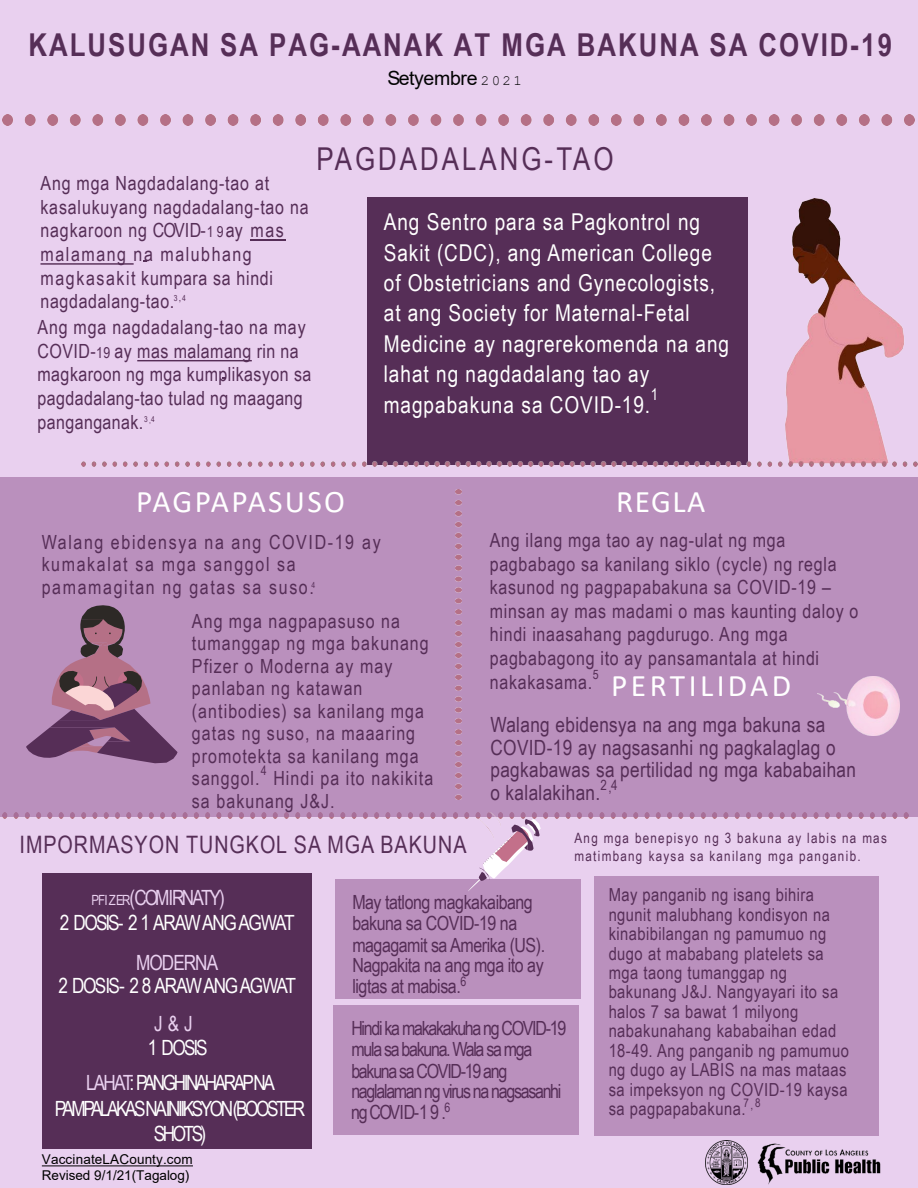
<style>
.page{position:relative;width:918px;height:1188px;background:#e9d0ef}
.page>*{position:absolute;margin:0;border:0;box-sizing:border-box;transform-origin:0 0}
.t1{font:700 31.5px "Arial Narrow";letter-spacing:.065em;color:#562e57}
.t2{font:31.5px "Calibri";letter-spacing:.07em;color:#fff}
.t3{font:31.5px "Arial Narrow";letter-spacing:.095em;color:#562e57}
.t4{font:31.5px "Calibri";letter-spacing:.105em;color:#fff}
.t5{font:24px "Arial Narrow";letter-spacing:.04em;color:#562e57}
.t6{font:23.25px/30.5px "Arial Narrow";letter-spacing:.04em;color:#fff}
.t7{font:21px/22.5px "Arial Narrow";letter-spacing:.015em;color:#562e57}
.t8{font:21px/25.2px "Arial Narrow";letter-spacing:-.115em;color:#fff;text-align:center}
.t9{font:21px "Arial Narrow";letter-spacing:-.06em;color:#fff}
.t10{font:21px "Arial Narrow";letter-spacing:-.105em;color:#e9d0ef}
.t11{font:21px "Arial Narrow";letter-spacing:-.055em;color:#e9d0ef}
.t12{font:19.5px/23.7px "Arial Narrow";letter-spacing:.035em;color:#562e57}
.t13{font:19.5px/22.5px "Arial Narrow";letter-spacing:.055em;color:#562e57}
.t14{font:19.5px/21px "Arial Narrow";letter-spacing:-.065em;color:#562e57}
.t15{font:19.5px/21px "Arial Narrow";letter-spacing:-.025em;color:#562e57}
.t16{font:19.5px/22.5px "Arial Narrow";letter-spacing:.085em;color:#562e57}
.t17{font:19.5px "Arial";letter-spacing:-.02em;color:#030303}
.t18{font:18px/19.5px "Arial Narrow";letter-spacing:.025em;color:#562e57}
.t19{font:16.05px "Arial Narrow";color:#fff}
.t20{font:14.25px/17.9px "Arial Narrow";letter-spacing:.09em;color:#562e57}
.t21{font:14.1px "Arial Narrow";color:#562e57}
.t22{font:13.5px "Arial";letter-spacing:.01em;color:#000}
.t23{font:12.9px "Arial Narrow";color:#562e57}
.t24{font:8.25px "Arial Narrow";color:#562e57}
.t25{font:7.95px "Arial Narrow";color:#562e57}
.s1{font-family:"Courier New";font-size:14.25px}
.s2{font-size:15px}
.s3{font-size:10.5px}
.s4{font-size:14.1px}
.s5{color:#e9d0ef}
</style>
<div class="page">
<img style="left:2px;top:816px;width:906px;height:2px">
<img style="left:2px;top:114px;width:912px;height:11px">
<div style="left:0;top:477px;width:918px;height:339px;background:#ba90bd"></div>
<svg style="left:26px;top:605px;width:152px;height:158px"></svg>
<img style="left:456px;top:490px;width:6px;height:309px">
<img style="left:747px;top:1143px;width:134px;height:42px">
<img style="left:705px;top:1140px;width:42px;height:44px">
<div style="left:595px;top:877px;width:284px;height:259px;background:#ba90bd"></div>
<div style="left:334px;top:1005px;width:245px;height:130px;background:#ba90bd"></div>
<svg style="left:40px;top:263px;width:41px;height:2px"></svg>
<div style="left:42px;top:873px;width:270px;height:275px;background:#562e57"></div>
<div style="left:335px;top:879px;width:245px;height:120px;background:#ba90bd"></div>
<svg style="left:468px;top:819px;width:73px;height:72px"></svg>
<img style="left:475px;top:813px;width:25px;height:28px">
<img style="left:81px;top:198px;width:837px;height:269px">
<img style="left:818px;top:677px;width:81px;height:59px">
<svg style="left:42px;top:1165px;width:151px;height:1px"></svg>
<h2 class="t1" style="left:28px;top:21px;width:865px">KALUSUGAN SA PAG-AANAK AT MGA BAKUNA SA COVID-19</h2>
<h2 class="t17" style="left:387px;top:65px;width:136px">Setyembre <span class="s1">2 0 2 1</span></h2>
<p class="t3" style="left:317px;top:136px;width:299px">PAGDADALANG-TAO</p>
<p class="t12" style="left:40px;top:171px;width:270px">Ang mga Nagdadalang-tao at kasalukuyang nagdadalang-tao na nagkaroon ng COVID-<span class="s2">1 9</span>ay mas malamang na malubhang magkasakit kumpara sa hindi nagdadalang-tao.</p>
<p class="t24" style="left:174px;top:293px;width:14px">3<span class="s3">,</span>4</p>
<p class="t12" style="left:38px;top:315px;width:275px">Ang mga nagdadalang-tao na may<br>COVID-<span class="s2">19</span> ay mas malamang rin na magkaroon ng mga kumplikasyon sa pagdadalang-tao tulad ng maagang panganganak.</p>
<p class="t25" style="left:144px;top:413px;width:12px">3,4</p>
<p class="t6" style="left:384px;top:206px;width:347px">Ang Sentro para sa Pagkontrol ng<br>Sakit (CDC), ang American College of Obstetricians and Gynecologists, at ang Society for Maternal-Fetal<br>Medicine ay nagrerekomenda na ang lahat ng nagdadalang tao ay magpabakuna sa COVID-19.</p>
<p class="t19" style="left:651px;top:383px;width:9px">1</p>
<p class="t2" style="left:136px;top:480px;width:210px">PAGPAPASUSO</p>
<p class="t16" style="left:42px;top:530px;width:341px">Walang ebidensya na ang COVID-19 ay kumakalat sa mga sanggol sa pamamagitan ng gatas sa suso.</p>
<p class="t24" style="left:311px;top:579px;width:5px">4</p>
<p class="t13" style="left:192px;top:609px;width:238px">Ang mga nagpapasuso na tumanggap ng mga bakunang<br>Pfizer o Moderna ay may panlaban ng katawan (antibodies) sa kanilang mga gatas ng suso, na maaaring promotekta sa kanilang mga sanggol.</p>
<p class="t23" style="left:261px;top:761px;width:7px">4</p>
<p class="t13" style="left:192px;top:767px;width:243px;text-indent:81px">Hindi pa ito nakikita sa bakunang J&amp;J.</p>
<p class="t2" style="left:616px;top:480px;width:91px">REGLA</p>
<p class="t12" style="left:490px;top:527px;width:370px">Ang ilang mga tao ay nag-ulat ng mga pagbabago sa kanilang siklo (cycle) ng regla kasunod ng pagpapabakuna sa COVID-19 – minsan ay mas madami o mas kaunting daloy o hindi inaasahang pagdurugo. Ang mga pagbabagong ito ay pansamantala at hindi nakakasama.</p>
<p class="t23" style="left:593px;top:665px;width:7px">5</p>
<p class="t4" style="left:611px;top:663px;width:181px">PERTILIDAD</p>
<p class="t7" style="left:490px;top:713px;width:367px">Walang ebidensya na ang mga bakuna sa COVID-19 ay nagsasanhi ng pagkalaglag o pagkabawas sa pertilidad ng mga kababaihan o kalalakihan.</p>
<p class="t21" style="left:601px;top:775px;width:18px">2,4</p>
<p class="t5" style="left:20px;top:827px;width:448px">IMPORMASYON TUNGKOL SA MGA BAKUNA</p>
<p class="t20" style="left:575px;top:828px;width:314px">Ang mga benepisyo ng 3 bakuna ay labis na mas matimbang kaysa sa kanilang mga panganib.</p>
<p class="t10" style="left:91px;top:882px;width:135px"><span class="s4">PFIZER</span>(COMIRNATY)</p>
<p class="t9" style="left:60px;top:907px;width:236px">2 DOSIS- 2 1 ARAW ANG AGWAT</p>
<p class="t11" style="left:136px;top:947px;width:83px">MODERNA</p>
<p class="t9" style="left:58px;top:970px;width:239px">2 DOSIS- 2 8 ARAW ANG AGWAT</p>
<p class="t11" style="left:154px;top:1008px;width:40px">J&amp;J</p>
<p class="t8" style="left:148px;top:1034px;width:61px">1 DOSIS</p>
<p class="t8" style="left:55px;top:1070px;width:252px"><span class="s5">LAHAT</span>: PANGHINAHARAP NA<br>PAMPALAKAS NA INIIKSYON (BOOSTER<br>SHOTS)</p>
<p class="t22" style="left:42px;top:1150px;width:152px">VaccinateLACounty.com</p>
<p class="t22" style="left:42px;top:1166px;width:149px">Revised 9/1/21(Tagalog)</p>
<p class="t15" style="left:352px;top:891px;width:194px">May tatlong magkakaibang bakuna sa COVID-19 na magagamit sa Amerika (US).<br>Nagpakita na ang mga ito ay ligtas at mabisa.<sup>6</sup></p>
<p class="t14" style="left:351px;top:1017px;width:217px">Hindi ka makakakuha ngCOVID-19 mulasa bakuna. Wala samga bakuna saCOVID-19 ang naglalaman ng virus nanagsasanhi ngCOVID-1 9 .<sup>6</sup></p>
<p class="t18" style="left:609px;top:884px;width:242px">May panganib ng isang bihira ngunit malubhang kondisyon na kinabibilangan ng pamumuo ng dugo at mababang platelets sa mga taong tumanggap ng bakunang J&amp;J. Nangyayari ito sa halos 7 sa bawat 1 milyong nabakunahang kababaihan edad<br>18-49. Ang panganib ng pamumuo ng dugo ay LABIS na mas mataas sa impeksyon ng COVID-19 kaysa sa pagpapabakuna.<sup>7,</sup> <sup>8</sup></p>
</div>
